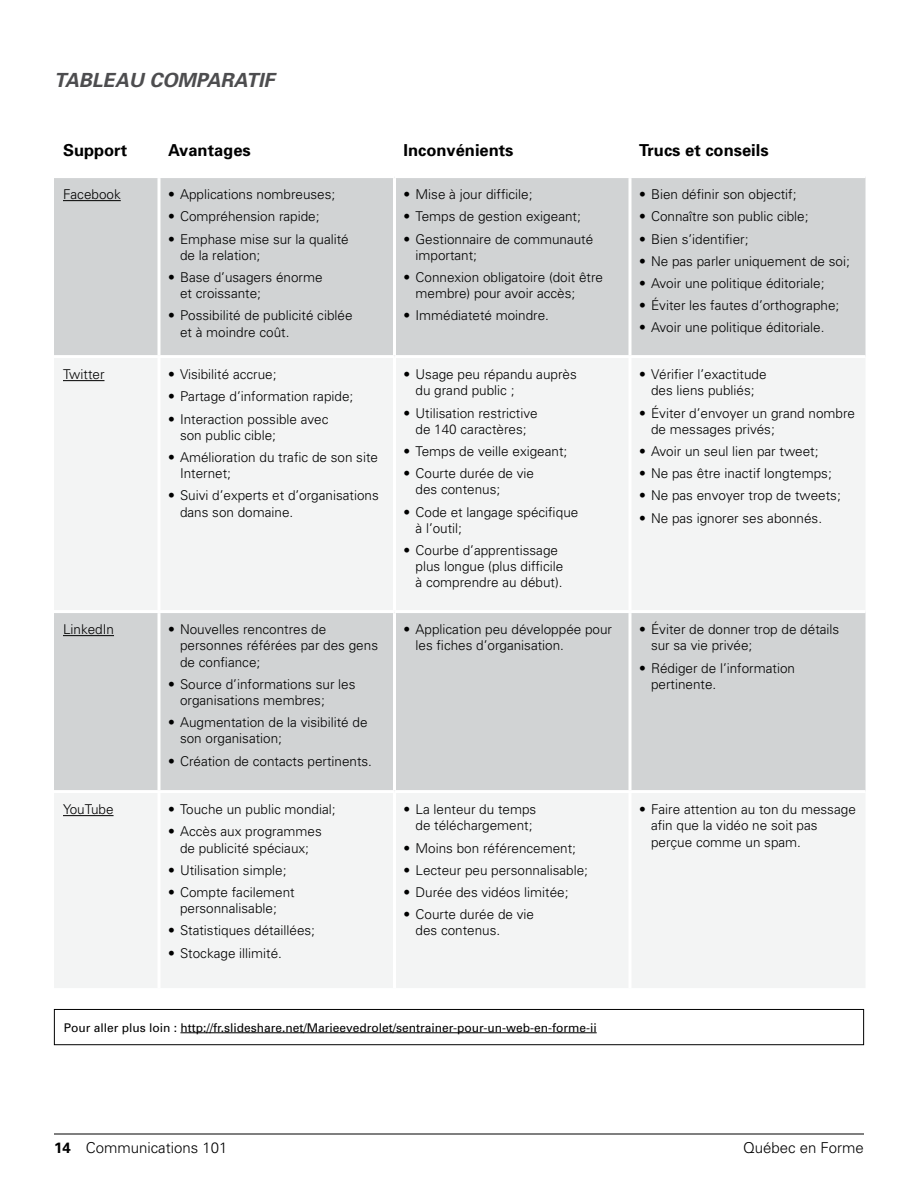
<style>
.page{position:relative;width:918px;height:1188px;background:#fff}
.page>*{position:absolute;margin:0;border:0;box-sizing:border-box;transform-origin:0 0}
.t1{font:italic 700 19.5px "Univers";color:#4d4d4f}
.t2{font:700 16.5px "Univers";color:#000}
.t3{font:300 15px "Univers";color:#000}
.t4{font:300 13.5px/16.2px "Univers";color:#000}
.t5{font:12px "Univers";color:#000}
.s1{font-weight:700}
</style>
<div class="page">
<hr style="left:54px;top:1134px;width:810px;height:1px;background:#000">
<div style="left:54px;top:178px;width:812px;height:177px;background:#d1d3d4"></div>
<svg style="left:54px;top:358px;width:812px;height:630px;fill:#f3f4f4"></svg>
<hr style="left:158px;top:178px;width:2px;height:177px;background:#fff">
<hr style="left:393px;top:178px;width:3px;height:177px;background:#fff">
<svg style="left:628px;top:178px;width:4px;height:177px"></svg>
<hr style="left:158px;top:358px;width:2px;height:252px;background:#fff">
<hr style="left:393px;top:358px;width:3px;height:252px;background:#fff">
<hr style="left:628px;top:358px;width:4px;height:252px;background:#fff">
<hr style="left:54px;top:610px;width:105px;height:3px;background:#fff">
<hr style="left:159px;top:610px;width:235px;height:3px;background:#fff">
<hr style="left:158px;top:613px;width:2px;height:177px;background:#fff">
<hr style="left:394px;top:610px;width:236px;height:3px;background:#fff">
<hr style="left:393px;top:613px;width:3px;height:177px;background:#fff">
<hr style="left:630px;top:610px;width:236px;height:3px;background:#fff">
<svg style="left:628px;top:613px;width:4px;height:177px"></svg>
<hr style="left:54px;top:790px;width:105px;height:3px;background:#fff">
<hr style="left:159px;top:790px;width:235px;height:3px;background:#fff">
<hr style="left:158px;top:793px;width:2px;height:195px;background:#fff">
<hr style="left:394px;top:790px;width:236px;height:3px;background:#fff">
<hr style="left:393px;top:793px;width:3px;height:195px;background:#fff">
<hr style="left:630px;top:790px;width:236px;height:3px;background:#fff">
<hr style="left:628px;top:793px;width:4px;height:195px;background:#fff">
<hr style="left:63px;top:200px;width:58px;height:1px;background:#000">
<hr style="left:63px;top:380px;width:42px;height:1px;background:#000">
<hr style="left:63px;top:635px;width:51px;height:1px;background:#000">
<hr style="left:63px;top:815px;width:51px;height:1px;background:#000">
<hr style="left:180px;top:1032px;width:417px;height:1px;background:#000">
<div style="left:54px;top:1009px;width:810px;height:36px;border:1px solid #000"></div>
<h1 class="t1" style="left:54px;top:69px;width:222px">TABLEAU COMPARATIF</h1>
<p class="t2" style="left:63px;top:140px;width:66px">Support</p>
<p class="t2" style="left:168px;top:140px;width:84px">Avantages</p>
<p class="t2" style="left:404px;top:140px;width:112px">Inconvénients</p>
<p class="t2" style="left:639px;top:140px;width:131px">Trucs et conseils</p>
<p class="t4" style="left:63px;top:186px;width:59px">Facebook</p>
<p class="t4" style="left:168px;top:186px;width:169px">• Applications nombreuses;</p>
<p class="t4" style="left:168px;top:209px;width:153px">• Compréhension rapide;</p>
<p class="t4" style="left:180px;top:231px;width:170px;text-indent:-12px">• Emphase mise sur la qualité de la relation;</p>
<p class="t4" style="left:180px;top:269px;width:144px;text-indent:-12px">• Base d’usagers énorme et croissante;</p>
<p class="t4" style="left:180px;top:308px;width:174px;text-indent:-12px">• Possibilité de publicité ciblée et à moindre coût.</p>
<p class="t4" style="left:639px;top:186px;width:159px">• Bien définir son objectif;</p>
<p class="t4" style="left:639px;top:209px;width:171px">• Connaître son public cible;</p>
<p class="t4" style="left:639px;top:231px;width:111px">• Bien s’identifier;</p>
<p class="t4" style="left:639px;top:253px;width:212px">• Ne pas parler uniquement de soi;</p>
<p class="t4" style="left:639px;top:275px;width:187px">• Avoir une politique éditoriale;</p>
<p class="t4" style="left:639px;top:297px;width:202px">• Éviter les fautes d’orthographe;</p>
<p class="t4" style="left:639px;top:320px;width:187px">• Avoir une politique éditoriale.</p>
<p class="t4" style="left:404px;top:186px;width:131px">• Mise à jour difficile;</p>
<p class="t4" style="left:404px;top:209px;width:179px">• Temps de gestion exigeant;</p>
<p class="t4" style="left:416px;top:231px;width:179px;text-indent:-12px">• Gestionnaire de communauté important;</p>
<p class="t4" style="left:416px;top:269px;width:189px;text-indent:-12px">• Connexion obligatoire (doit être membre) pour avoir accès;</p>
<p class="t4" style="left:404px;top:308px;width:147px">• Immédiateté moindre.</p>
<p class="t4" style="left:63px;top:366px;width:43px">Twitter</p>
<p class="t4" style="left:168px;top:366px;width:110px">• Visibilité accrue;</p>
<p class="t4" style="left:168px;top:389px;width:187px">• Partage d’information rapide;</p>
<p class="t4" style="left:180px;top:411px;width:150px;text-indent:-12px">• Interaction possible avec son public cible;</p>
<p class="t4" style="left:180px;top:449px;width:200px;text-indent:-12px">• Amélioration du trafic de son site<br>Internet;</p>
<p class="t4" style="left:180px;top:488px;width:200px;text-indent:-12px">• Suivi d’experts et d’organisations dans son domaine.</p>
<p class="t4" style="left:63px;top:621px;width:53px">LinkedIn</p>
<p class="t4" style="left:180px;top:621px;width:200px;text-indent:-12px">• Nouvelles rencontres de personnes référées par des gens de confiance;</p>
<p class="t4" style="left:180px;top:676px;width:177px;text-indent:-12px">• Source d’informations sur les organisations membres;</p>
<p class="t4" style="left:180px;top:714px;width:189px;text-indent:-12px">• Augmentation de la visibilité de son organisation;</p>
<p class="t4" style="left:168px;top:753px;width:206px">• Création de contacts pertinents.</p>
<p class="t4" style="left:63px;top:801px;width:52px">YouTube</p>
<p class="t4" style="left:168px;top:801px;width:169px">• Touche un public mondial;</p>
<p class="t4" style="left:168px;top:824px;width:155px;text-align:center">• Accès aux programmes de publicité spéciaux;</p>
<p class="t4" style="left:168px;top:862px;width:120px">• Utilisation simple;</p>
<p class="t4" style="left:168px;top:884px;width:128px;text-align:center">• Compte facilement personnalisable;</p>
<p class="t4" style="left:168px;top:923px;width:149px">• Statistiques détaillées;</p>
<p class="t4" style="left:168px;top:945px;width:116px">• Stockage illimité.</p>
<p class="t4" style="left:416px;top:366px;width:163px;text-indent:-12px">• Usage peu répandu auprès du grand public ;</p>
<p class="t4" style="left:404px;top:405px;width:136px;text-align:center">• Utilisation restrictive de 140 caractères;</p>
<p class="t4" style="left:404px;top:443px;width:165px">• Temps de veille exigeant;</p>
<p class="t4" style="left:416px;top:465px;width:120px;text-indent:-12px">• Courte durée de vie des contenus;</p>
<p class="t4" style="left:416px;top:504px;width:164px;text-indent:-12px">• Code et langage spécifique à l’outil;</p>
<p class="t4" style="left:416px;top:542px;width:149px;text-indent:-12px">• Courbe d’apprentissage plus longue (plus difficile à comprendre au début).</p>
<p class="t4" style="left:639px;top:366px;width:129px;text-align:center">• Vérifier l’exactitude des liens publiés;</p>
<p class="t4" style="left:651px;top:405px;width:206px;text-indent:-12px">• Éviter d’envoyer un grand nombre de messages privés;</p>
<p class="t4" style="left:639px;top:443px;width:181px">• Avoir un seul lien par tweet;</p>
<p class="t4" style="left:639px;top:465px;width:194px">• Ne pas être inactif longtemps;</p>
<p class="t4" style="left:639px;top:488px;width:203px">• Ne pas envoyer trop de tweets;</p>
<p class="t4" style="left:639px;top:510px;width:185px">• Ne pas ignorer ses abonnés.</p>
<p class="t4" style="left:416px;top:621px;width:198px;text-indent:-12px">• Application peu développée pour les fiches d’organisation.</p>
<p class="t4" style="left:651px;top:621px;width:190px;text-indent:-12px">• Éviter de donner trop de détails sur sa vie privée;</p>
<p class="t4" style="left:651px;top:660px;width:146px;text-indent:-12px">• Rédiger de l’information pertinente.</p>
<p class="t4" style="left:404px;top:801px;width:134px;text-align:right">• La lenteur du temps de téléchargement;</p>
<p class="t4" style="left:404px;top:840px;width:174px">• Moins bon référencement;</p>
<p class="t4" style="left:404px;top:862px;width:186px">• Lecteur peu personnalisable;</p>
<p class="t4" style="left:404px;top:884px;width:167px">• Durée des vidéos limitée;</p>
<p class="t4" style="left:416px;top:906px;width:120px;text-indent:-12px">• Courte durée de vie des contenus.</p>
<p class="t4" style="left:651px;top:801px;width:206px;text-indent:-12px">• Faire attention au ton du message afin que la vidéo ne soit pas perçue comme un spam.</p>
<p class="t5" style="left:64px;top:1020px;width:534px">Pour aller plus loin : http://fr.slideshare.net/Marieevedrolet/sentrainer-pour-un-web-en-forme-ii</p>
<p class="t3" style="left:54px;top:1139px;width:175px"><span class="s1">14</span> Communications 101</p>
<p class="t3" style="left:743px;top:1139px;width:122px">Québec en Forme</p>
</div>
